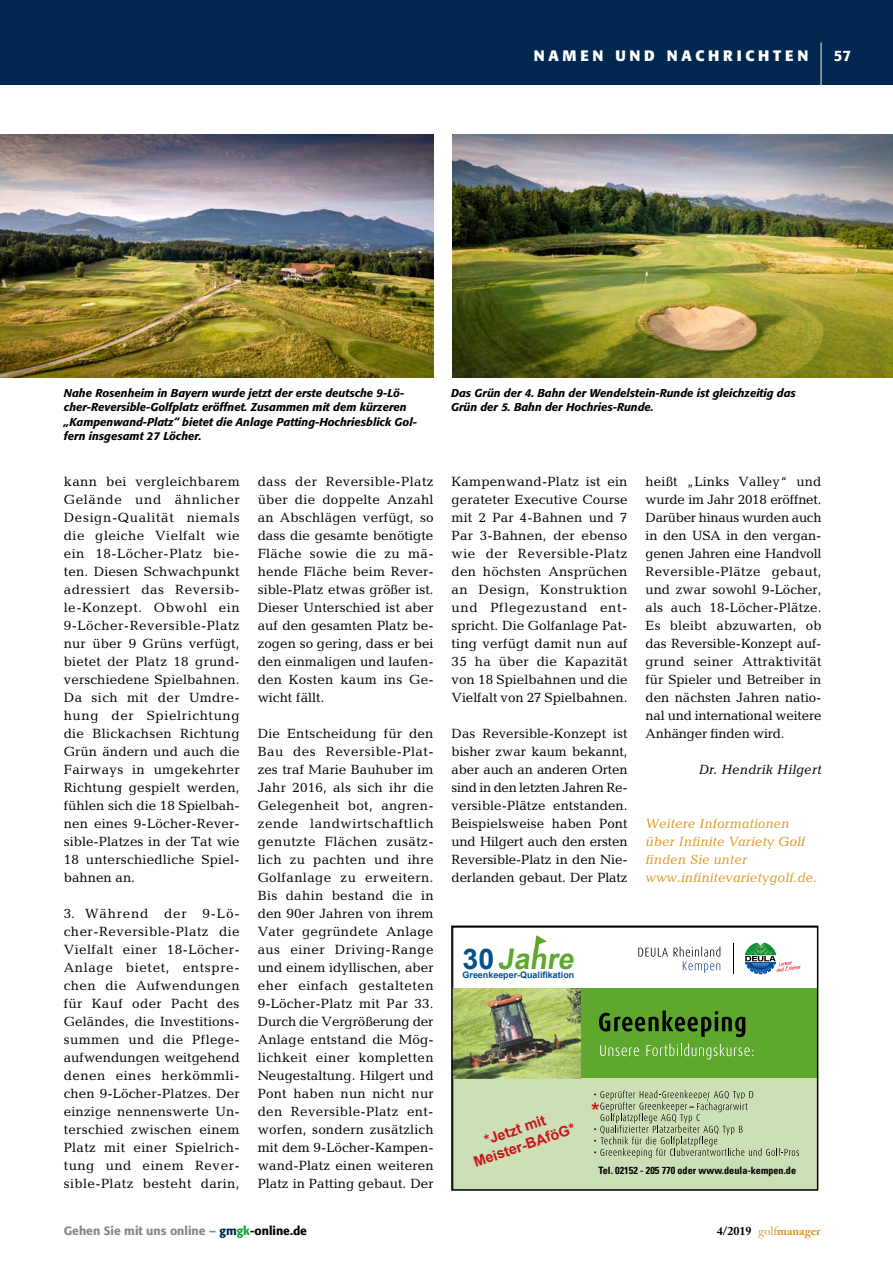
<style>
.page{position:relative;width:893px;height:1263px;background:#fff}
.page>*{position:absolute;margin:0;border:0;box-sizing:border-box;transform-origin:0 0}
.t1{font:700 28.5px "Arial";color:#5ea72d}
.t2{font:700 15px "Formata";letter-spacing:.25em;color:#fff}
.t3{font:500 15px "Formata";color:#fff}
.t4{font:700 14.4px/17.2px "Arial";color:#cb1518;text-align:center}
.t5{font:13.5px/18px "Candida";letter-spacing:.01em;color:#000;text-align:justify}
.t6{font:13.5px/18px "Candida";letter-spacing:.03em;color:#000}
.t7{font:italic 13.5px/18px "Candida";color:#dc9923}
.t8{font:italic 13.5px "Candida";color:#000}
.t9{font:500 12px "Formata";color:#878786}
.t10{font:700 12px "Adobe Caslon Pro";color:#dc9923}
.t11{font:italic 500 11.25px/14.4px "Formata";color:#000}
.t12{font:700 condensed 10.2px "Univers";color:#000}
.t13{font:700 9px "Arial";color:#00518d}
.s1{color:#00518d}
.s2{color:#002750}
.s3{color:#0aa537}
.s4{color:#000}
.s5{font-weight:400}
</style>
<div class="page">
<div style="left:0;top:0;width:893px;height:85px;background:#002750"></div>
<hr style="left:821px;top:43px;width:1px;height:42px;background:#fff">
<img style="left:0;top:134px;width:434px;height:244px">
<img style="left:452px;top:134px;width:441px;height:244px">
<svg style="left:454px;top:942px;width:361px;height:246px"></svg>
<img style="left:454px;top:989px;width:127px;height:89px">
<svg style="left:534px;top:935px;width:13px;height:19px"></svg>
<svg style="left:591px;top:1090px;width:208px;height:68px;background:#b9c9a4"></svg>
<div style="left:597px;top:1163px;width:201px;height:14px;background:#ccdeb5"></div>
<div style="left:451px;top:925px;width:367px;height:266px;border:2px solid #000"></div>
<p class="t2" style="left:534px;top:46px;width:276px">NAMEN UND NACHRICHTEN</p>
<p class="t3" style="left:834px;top:46px;width:19px">57</p>
<p class="t11" style="left:64px;top:386px;width:354px">Nahe Rosenheim in Bayern wurde jetzt der erste deutsche 9-Lö&shy;cher-Reversible-Golfplatz eröffnet. Zusammen mit dem kürzeren „Kampenwand-Platz“ bietet die Anlage Patting-Hochriesblick Gol&shy;fern insgesamt 27 Löcher.</p>
<p class="t11" style="left:451px;top:386px;width:346px">Das Grün der 4. Bahn der Wendelstein-Runde ist gleichzeitig das<br>Grün der 5. Bahn der Hochries-Runde.</p>
<p class="t5" style="left:64px;top:472px;width:178px">kann bei vergleichbarem Gelände und ähnlicher Design-Qualität niemals die gleiche Vielfalt wie ein 18-Löcher-Platz bie&shy;ten. Diesen Schwachpunkt adressiert das Reversib&shy;le-Konzept. Obwohl ein 9-Löcher-Reversible-Platz nur über 9 Grüns verfügt, bietet der Platz 18 grund&shy;verschiedene Spielbahnen.<br>Da sich mit der Umdre&shy;hung der Spielrichtung die Blickachsen Richtung Grün ändern und auch die Fairways in umgekehrter Richtung gespielt werden, fühlen sich die 18 Spielbah&shy;nen eines 9-Löcher-Rever&shy;sible-Platzes in der Tat wie 18 unterschiedliche Spiel&shy;bahnen an.</p>
<p class="t6" style="left:64px;top:904px;width:178px">3. Während der 9-Lö&shy;cher-Reversible-Platz die<br>Vielfalt einer 18-Löcher--<br>Anlage bietet, entspre&shy;chen die Aufwendungen für Kauf oder Pacht des<br>Geländes, die Investitions&shy;summen und die Pflege&shy;aufwendungen weitgehend denen eines herkömmli&shy;chen 9-Löcher-Platzes. Der einzige nennenswerte Un&shy;terschied zwischen einem<br>Platz mit einer Spielrich&shy;tung und einem Rever&shy;sible-Platz besteht darin,</p>
<p class="t5" style="left:258px;top:472px;width:177px">dass der Reversible-Platz über die doppelte Anzahl an Abschlägen verfügt, so dass die gesamte benötigte Fläche sowie die zu mä&shy;hende Fläche beim Rever&shy;sible-Platz etwas größer ist.<br>Dieser Unterschied ist aber auf den gesamten Platz be&shy;zogen so gering, dass er bei den einmaligen und laufen&shy;den Kosten kaum ins Ge&shy;wicht fällt.</p>
<p class="t5" style="left:258px;top:724px;width:178px">Die Entscheidung für den Bau des Reversible-Plat&shy;zes traf Marie Bauhuber im Jahr 2016, als sich ihr die Gelegenheit bot, angren&shy;zende landwirtschaftlich genutzte Flächen zusätz&shy;lich zu pachten und ihre Golfanlage zu erweitern.<br>Bis dahin bestand die in den 90er Jahren von ihrem Vater gegründete Anlage aus einer Driving-Range und einem idyllischen, aber eher einfach gestalteten 9-Löcher-Platz mit Par 33.<br>Durch die Vergrößerung der Anlage entstand die Mög&shy;lichkeit einer kompletten Neugestaltung. Hilgert und Pont haben nun nicht nur den Reversible-Platz ent&shy;worfen, sondern zusätzlich mit dem 9-Löcher-Kampen&shy;wand-Platz einen weiteren Platz in Patting gebaut. Der</p>
<p class="t5" style="left:452px;top:472px;width:177px">Kampenwand-Platz ist ein gerateter Executive Course mit 2 Par 4-Bahnen und 7<br>Par 3-Bahnen, der ebenso wie der Reversible-Platz den höchsten Ansprüchen an Design, Konstruktion und Pflegezustand ent&shy;spricht. Die Golfanlage Pat&shy;ting verfügt damit nun auf 35 ha über die Kapazität von 18 Spielbahnen und die Vielfalt von 27 Spielbahnen.</p>
<p class="t5" style="left:452px;top:724px;width:178px">Das Reversible-Konzept ist bisher zwar kaum bekannt, aber auch an anderen Orten sind in den letzten Jahren Re&shy;versible-Plätze entstanden.<br>Beispielsweise haben Pont und Hilgert auch den ersten Reversible-Platz in den Nie&shy;derlanden gebaut. Der Platz</p>
<p class="t5" style="left:646px;top:472px;width:178px">heißt „Links Valley“ und wurde im Jahr 2018 eröffnet.<br>Darüber hinaus wurden auch in den USA in den vergan&shy;genen Jahren eine Handvoll Reversible-Plätze gebaut, und zwar sowohl 9-Löcher, als auch 18-Löcher-Plätze.<br>Es bleibt abzuwarten, ob das Reversible-Konzept auf&shy;grund seiner Attraktivität für Spieler und Betreiber in den nächsten Jahren natio&shy;nal und international weitere Anhänger finden wird.</p>
<p class="t8" style="left:698px;top:762px;width:125px">Dr. Hendrik Hilgert</p>
<p class="t7" style="left:646px;top:814px;width:173px">Weitere Informationen über Infinite Variety Golf finden Sie unter www.infinitevarietygolf.de.</p>
<h1 class="t1" style="left:463px;top:941px;width:118px"><span class="s1">3 0</span> Jahre</h1>
<p class="t13" style="left:463px;top:969px;width:113px">Greenkeeper-Qualifikation</p>
<p class="t4" style="left:466px;top:1138px;width:108px;rotate:-19deg">*Jetzt mit<br>Meister-BAföG*</p>
<p class="t12" style="left:598px;top:1164px;width:199px">Tel. 02152 - 205 770 oder www.deula-kempen.de</p>
<p class="t9" style="left:64px;top:1223px;width:245px">Gehen Sie mit uns online – <span class="s2">gm</span><span class="s3">gk</span><span class="s4">-online.de</span></p>
<p class="t10" style="left:717px;top:1224px;width:105px"><span class="s4">4/2019</span> <span class="s5">golf</span>manager</p>
</div>
